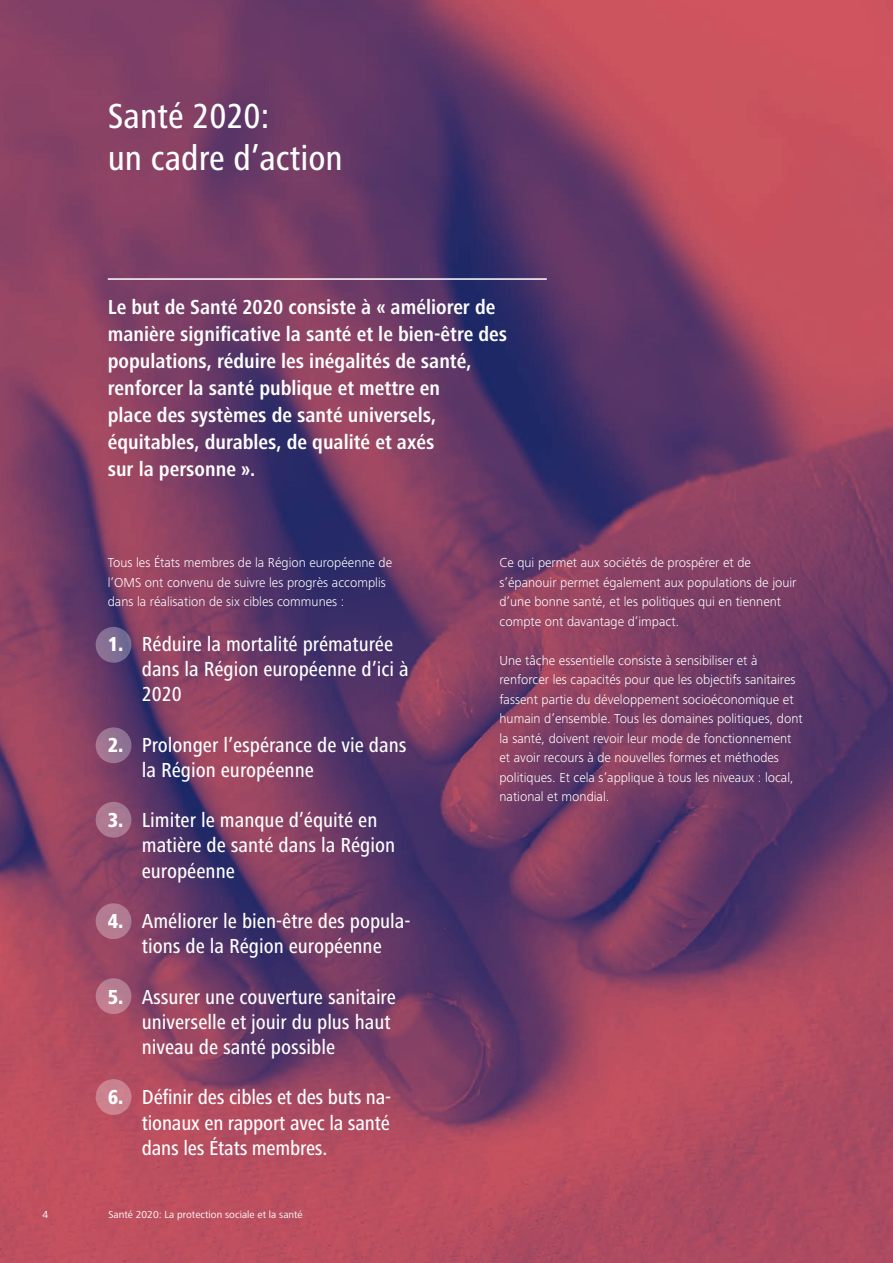
<style>
.page{position:relative;width:893px;height:1263px;background:#fff}
.page>*{position:absolute;margin:0;border:0;box-sizing:border-box;transform-origin:0 0}
.Heading1{font:500 condensed 36px "Frutiger Next LT";color:#fff}
.Heading2{font:500 condensed 21px/25.2px "Frutiger Next LT";color:#fff}
.Heading2-2{font:700 condensed 21px/27px "Frutiger Next LT";color:#fff}
.t1{font:300 13.5px/19.5px "Frutiger Next LT";color:#fff}
.t2{font:10.5px "Frutiger Next LT";color:#fff}
.s1{font-weight:800}
</style>
<div class="page">
<img style="left:0;top:0;width:893px;height:1263px">
<svg style="left:96px;top:627px;width:35px;height:36px"></svg>
<svg style="left:96px;top:727px;width:35px;height:36px"></svg>
<div style="left:96px;top:802px;width:35px;height:36px;background:#ab7992;border-radius:50%"></div>
<div style="left:96px;top:903px;width:35px;height:36px;background:#b37c91;border-radius:50%"></div>
<div style="left:96px;top:978px;width:35px;height:36px;background:#bd7e90;border-radius:50%"></div>
<div style="left:96px;top:1079px;width:35px;height:36px;background:#cb828f;border-radius:50%"></div>
<hr style="left:108px;top:278px;width:439px;height:2px;background:#fff">
<p class="Heading1" style="left:108px;top:96px;width:163px">Santé 2020:</p>
<p class="Heading1" style="left:108px;top:138px;width:237px">un cadre d’action</p>
<p class="Heading2-2" style="left:108px;top:294px;width:401px">Le but de Santé 2020 consiste à « améliorer de manière significative la santé et le bien-être des populations, réduire les inégalités de santé, renforcer la santé publique et mettre en<br>place des systèmes de santé universels, équitables, durables, de qualité et axés<br>sur la personne ».</p>
<p class="t1" style="left:108px;top:553px;width:286px">Tous les États membres de la Région européenne de l’OMS ont convenu de suivre les progrès accomplis dans la réalisation de six cibles communes :</p>
<p class="Heading2" style="left:142px;top:631px;width:268px;text-indent:-34px"><span class="s1">1.</span> Réduire la mortalité prématurée dans la Région européenne d’ici à<br>2020</p>
<p class="Heading2" style="left:142px;top:732px;width:266px;text-indent:-34px"><span class="s1">2.</span> Prolonger l’espérance de vie dans la Région européenne</p>
<p class="Heading2" style="left:142px;top:808px;width:255px;text-indent:-34px"><span class="s1">3.</span> Limiter le manque d’équité en matière de santé dans la Région européenne</p>
<p class="Heading2" style="left:108px;top:908px;width:304px;text-align:center"><span class="s1">4.</span> Améliorer le bien-être des popula&shy;tions de la Région européenne</p>
<p class="Heading2" style="left:142px;top:984px;width:256px;text-indent:-34px"><span class="s1">5.</span> Assurer une couverture sanitaire universelle et jouir du plus haut niveau de santé possible</p>
<p class="Heading2" style="left:142px;top:1085px;width:251px;text-align:justify;text-indent:-34px"><span class="s1">6.</span> Définir des cibles et des buts na&shy;tionaux en rapport avec la santé dans les États membres.</p>
<p class="t2" style="left:43px;top:1209px;width:7px">4</p>
<p class="t2" style="left:109px;top:1208px;width:196px">Santé 2020: La protection sociale et la santé</p>
<p class="t1" style="left:499px;top:553px;width:298px">Ce qui permet aux sociétés de prospérer et de s’épanouir permet également aux populations de jouir d’une bonne santé, et les politiques qui en tiennent compte ont davantage d’impact.</p>
<p class="t1" style="left:499px;top:650px;width:305px">Une tâche essentielle consiste à sensibiliser et à renforcer les capacités pour que les objectifs sanitaires fassent partie du développement socioéconomique et humain d’ensemble. Tous les domaines politiques, dont la santé, doivent revoir leur mode de fonctionnement et avoir recours à de nouvelles formes et méthodes politiques. Et cela s’applique à tous les niveaux : local, national et mondial.</p>
</div>
